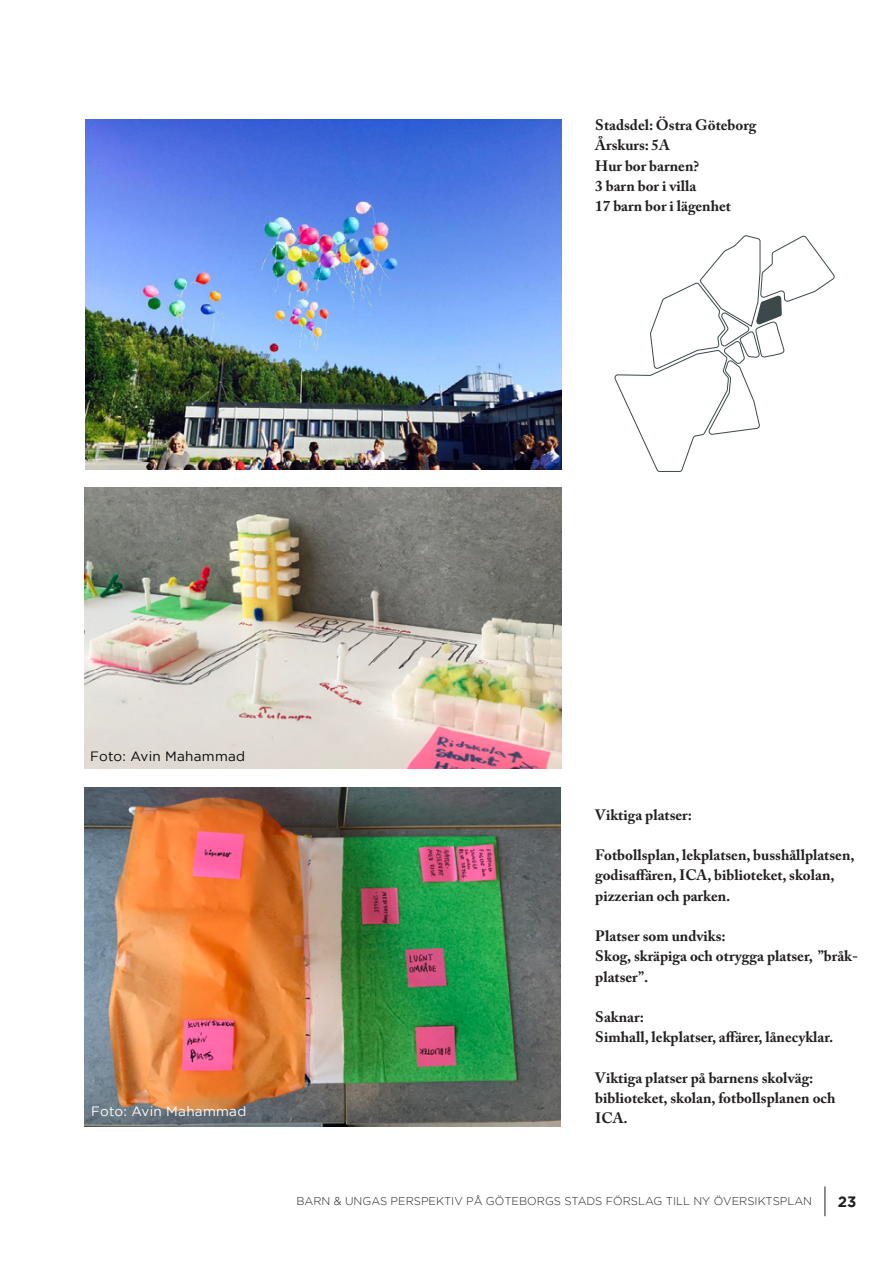
<style>
.page{position:relative;width:893px;height:1263px;background:#fff}
.page>*{position:absolute;margin:0;border:0;box-sizing:border-box;transform-origin:0 0}
.Faktaruta_brödtext_f{font:700 15px/20.2px "Adobe Caslon Pro";color:#231f20}
.Tabellrubrik_vänster{font:700 15px "Adobe Caslon Pro";color:#231f20}
.t1{font:700 15px "Gotham";color:#231f20}
.Sidfot{font:13.5px "Gotham";letter-spacing:.02em;color:#040503}
.Sidfot-2{font:13.5px "Gotham";letter-spacing:.02em;color:#fff}
.t2{font:300 11.25px "Gotham";color:#231f20}
</style>
<div class="page">
<hr style="left:825px;top:1186px;width:1px;height:30px;background:#231f20">
<img style="left:85px;top:119px;width:476px;height:350px">
<svg style="left:615px;top:235px;width:219px;height:237px"></svg>
<img style="left:85px;top:787px;width:476px;height:340px">
<img style="left:85px;top:488px;width:476px;height:281px">
<p class="Tabellrubrik_vänster" style="left:595px;top:116px;width:163px">Stadsdel: Östra Göteborg</p>
<p class="Faktaruta_brödtext_f" style="left:595px;top:135px;width:76px">Årskurs: 5A</p>
<p class="Faktaruta_brödtext_f" style="left:595px;top:155px;width:105px">Hur bor barnen?</p>
<p class="Faktaruta_brödtext_f" style="left:595px;top:176px;width:103px">3 barn bor i villa</p>
<p class="Faktaruta_brödtext_f" style="left:595px;top:196px;width:137px">17 barn bor i lägenhet</p>
<p class="Sidfot" style="left:90px;top:749px;width:157px">Foto: Avin Mahammad</p>
<p class="Sidfot-2" style="left:91px;top:1104px;width:157px">Foto: Avin Mahammad</p>
<p class="Faktaruta_brödtext_f" style="left:595px;top:804px;width:98px">Viktiga platser:</p>
<p class="Faktaruta_brödtext_f" style="left:595px;top:845px;width:261px">Fotbollsplan, lekplatsen, busshållplatsen, godisaffären, ICA, biblioteket, skolan, pizzerian och parken.</p>
<p class="Faktaruta_brödtext_f" style="left:595px;top:926px;width:132px">Platser som undviks:</p>
<p class="Faktaruta_brödtext_f" style="left:595px;top:946px;width:264px">Skog, skräpiga och otrygga platser, ”bråk&shy;platser”.</p>
<p class="Faktaruta_brödtext_f" style="left:595px;top:1007px;width:50px">Saknar:</p>
<p class="Faktaruta_brödtext_f" style="left:595px;top:1027px;width:239px">Simhall, lekplatser, affärer, lånecyklar.</p>
<p class="Faktaruta_brödtext_f" style="left:595px;top:1067px;width:220px">Viktiga platser på barnens skolväg:</p>
<p class="Faktaruta_brödtext_f" style="left:595px;top:1088px;width:242px">biblioteket, skolan, fotbollsplanen och<br>ICA.</p>
<p class="t2" style="left:296px;top:1195px;width:517px">BARN &amp; UNGAS PERSPEKTIV PÅ GÖTEBORGS STADS FÖRSLAG TILL NY ÖVERSIKTSPLAN</p>
<p class="t1" style="left:838px;top:1192px;width:20px">23</p>
</div>
